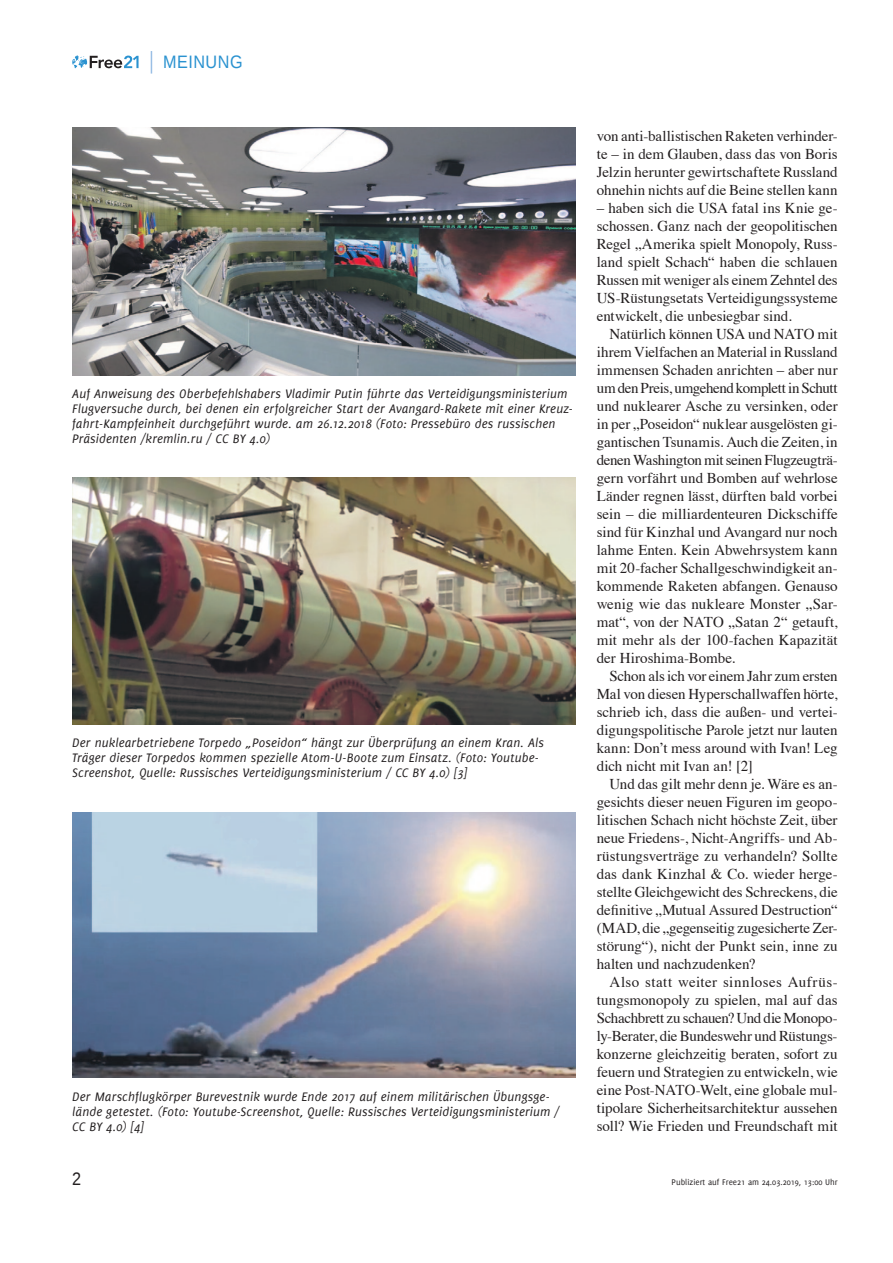
<style>
.page{position:relative;width:893px;height:1263px;background:#fff}
.page>*{position:absolute;margin:0;border:0;box-sizing:border-box;transform-origin:0 0}
.t1{font:18px "Liberation Sans";letter-spacing:.03em;color:#2a92d0;scale:.9 1}
.t2{font:18px "Liberation Sans";color:#231f20;scale:.9 1}
.t3{font:15px/18px "Times";color:#231f20;text-align:justify}
.t4{font:italic 13.5px/15px "Delicious";letter-spacing:.01em;color:#231f20}
.t5{font:9px "Delicious";color:#231f20}
</style>
<div class="page">
<svg style="left:72px;top:55px;width:67px;height:13px"></svg>
<svg style="left:151px;top:51px;width:1px;height:23px"></svg>
<img style="left:72px;top:128px;width:503px;height:247px">
<img style="left:72px;top:813px;width:503px;height:264px">
<img style="left:72px;top:477px;width:503px;height:248px">
<p class="t1" style="left:163px;top:52px;width:90px">MEINUNG</p>
<p class="t4" style="left:72px;top:386px;width:502px">Auf Anweisung des Oberbefehlshabers Vladimir Putin führte das Verteidigungsministerium Flugversuche durch, bei denen ein erfolgreicher Start der Avangard-Rakete mit einer Kreuz&shy;fahrt-Kampfeinheit durchgeführt wurde. am 26.12.2018 (Foto: Pressebüro des russischen Präsidenten /kremlin.ru / CC BY 4.0)</p>
<p class="t4" style="left:72px;top:735px;width:473px">Der nuklearbetriebene Torpedo „Poseidon“ hängt zur Überprüfung an einem Kran. Als<br>Träger dieser Torpedos kommen spezielle Atom-U-Boote zum Einsatz. (Foto: Youtube-<br>Screenshot, Quelle: Russisches Verteidigungsministerium / CC BY 4.0) [3]</p>
<p class="t4" style="left:72px;top:1089px;width:489px">Der Marschflugkörper Burevestnik wurde Ende 2017 auf einem militärischen Übungsge&shy;lände getestet. (Foto: Youtube-Screenshot, Quelle: Russisches Verteidigungsministerium /<br>CC BY 4.0) [4]</p>
<p class="t3" style="left:597px;top:126px;width:242px">von anti-ballistischen Raketen verhinder&shy;te – in dem Glauben, dass das von Boris Jelzin herunter gewirtschaftete Russland ohnehin nichts auf die Beine stellen kann</p>
<p class="t3" style="left:597px;top:198px;width:242px">– haben sich die USA fatal ins Knie ge&shy;schossen. Ganz nach der geopolitischen Regel „Amerika spielt Monopoly, Russ&shy;land spielt Schach“ haben die schlauen Russen mit weniger als einem Zehntel des US-Rüstungsetats Verteidigungssysteme entwickelt, die unbesiegbar sind.</p>
<p class="t3" style="left:597px;top:324px;width:242px;text-indent:13px">Natürlich können USA und NATO mit ihrem Vielfachen an Material in Russland immensen Schaden anrichten – aber nur um den Preis, umgehend komplett in Schutt und nuklearer Asche zu versinken, oder in per „Poseidon“ nuklear ausgelösten gi&shy;gantischen Tsunamis. Auch die Zeiten, in denen Washington mit seinen Flugzeugträ&shy;gern vorfährt und Bomben auf wehrlose Länder regnen lässt, dürften bald vorbei sein – die milliardenteuren Dickschiffe sind für Kinzhal und Avangard nur noch lahme Enten. Kein Abwehrsystem kann mit 20-facher Schallgeschwindigkeit an&shy;kommende Raketen abfangen. Genauso wenig wie das nukleare Monster „Sar&shy;mat“, von der NATO „Satan 2“ getauft, mit mehr als der 100-fachen Kapazität der Hiroshima-Bombe.</p>
<p class="t3" style="left:597px;top:666px;width:242px;text-indent:13px">Schon als ich vor einem Jahr zum ersten Mal von diesen Hyperschallwaffen hörte, schrieb ich, dass die außen- und vertei&shy;digungspolitische Parole jetzt nur lauten kann: Don’t mess around with Ivan! Leg dich nicht mit Ivan an! [2]</p>
<p class="t3" style="left:597px;top:774px;width:242px;text-indent:13px">Und das gilt mehr denn je. Wäre es an&shy;gesichts dieser neuen Figuren im geopo&shy;litischen Schach nicht höchste Zeit, über neue Friedens-, Nicht-Angriffs- und Ab&shy;rüstungsverträge zu verhandeln? Sollte das dank Kinzhal &amp; Co. wieder herge&shy;stellte Gleichgewicht des Schreckens, die definitive „Mutual Assured Destruction“ (MAD, die „gegenseitig zugesicherte Zer&shy;störung“), nicht der Punkt sein, inne zu halten und nachzudenken?</p>
<p class="t3" style="left:597px;top:972px;width:242px;text-indent:13px">Also statt weiter sinnloses Aufrüs&shy;tungsmonopoly zu spielen, mal auf das Schachbrett zu schauen? Und die Monopo&shy;ly-Berater, die Bundeswehr und Rüstungs&shy;konzerne gleichzeitig beraten, sofort zu feuern und Strategien zu entwickeln, wie eine Post-NATO-Welt, eine globale mul&shy;tipolare Sicherheitsarchitektur aussehen soll? Wie Frieden und Freundschaft mit</p>
<p class="t2" style="left:72px;top:1169px;width:12px">2</p>
<p class="t5" style="left:672px;top:1177px;width:168px">Publiziert auf Free21 am 24.03.2019, 13:00 Uhr</p>
</div>
